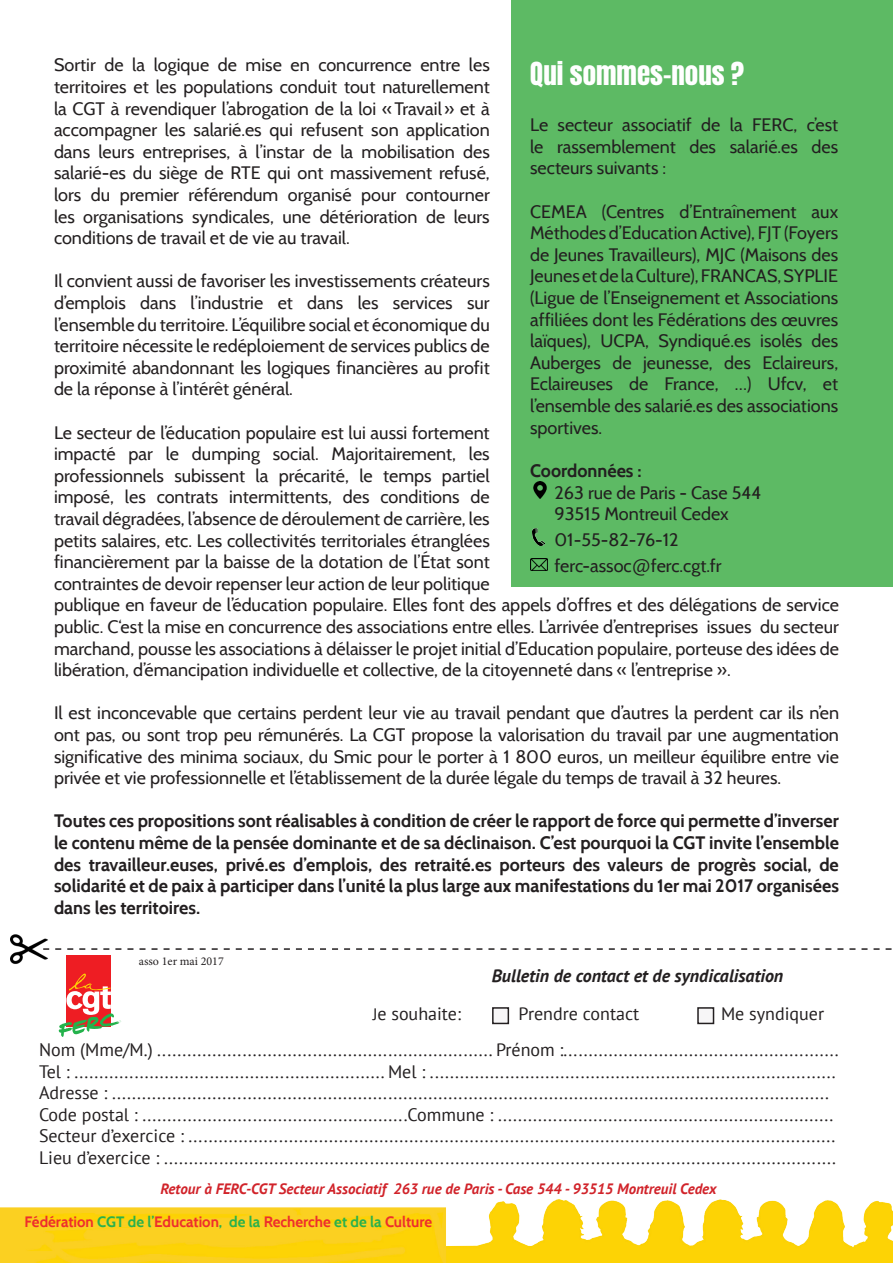
<style>
.page{position:relative;width:893px;height:1263px;background:#fff}
.page>*{position:absolute;margin:0;border:0;box-sizing:border-box;transform-origin:0 0}
.t1{font:27px "Anton";color:#fff}
.t2{font:18px/21.6px "Cabin";color:#231f20;text-align:justify}
.t3{font:18px "PT Sans";color:#231f20}
.t4{font:700 18px/21.6px "Cabin";color:#231f20;text-align:justify}
.t5{font:italic 700 18px "PT Sans";color:#231f20}
.t6{font:italic 700 15px "PT Sans";color:#d1232a}
.t7{font:700 15px "Cabin";color:#ee2e2c}
.t8{font:12px "Minion Pro";color:#231f20}
.s1{font-family:"PT Sans"}
.s2{font-size:16.5px}
.s3{color:#2bb14b}
</style>
<div class="page">
<img style="left:0;top:1199px;width:893px;height:64px">
<div style="left:67px;top:955px;width:44px;height:72px;background:#ee1d23"></div>
<svg style="left:59px;top:973px;width:62px;height:64px"></svg>
<div style="left:493px;top:1008px;width:15px;height:15px;background:#f7f6f7"></div>
<div style="left:492px;top:1007px;width:17px;height:17px;border:2px solid #231f20"></div>
<div style="left:698px;top:1008px;width:15px;height:15px;background:#f7f6f7"></div>
<div style="left:697px;top:1007px;width:17px;height:17px;border:2px solid #231f20"></div>
<img style="left:11px;top:934px;width:37px;height:30px">
<svg style="left:43px;top:948px;width:848px;height:2px"></svg>
<div style="left:511px;top:0;width:382px;height:587px;background:#5dba64"></div>
<img style="left:533px;top:482px;width:14px;height:17px">
<img style="left:532px;top:529px;width:13px;height:17px">
<img style="left:530px;top:558px;width:17px;height:13px">
<p class="t2" style="left:54px;top:54px;width:437px">Sortir de la logique de mise en concurrence entre les territoires et les populations conduit tout naturellement la CGT à revendiquer l’abrogation de la loi «Travail» et à accompagner les salarié.es qui refusent son application dans leurs entreprises, à l’instar de la mobilisation des salarié-es du siège de RTE qui ont massivement refusé, lors du premier référendum organisé pour contourner les organisations syndicales, une détérioration de leurs conditions de travail et de vie au travail.</p>
<p class="t2" style="left:54px;top:270px;width:437px">Il convient aussi de favoriser les investissements créateurs d’emplois dans l’industrie et dans les services sur l’ensemble du territoire. L’équilibre social et économique du territoire nécessite le redéploiement de services publics de proximité abandonnant les logiques financières au profit de la réponse à l’intérêt général.</p>
<p class="t2" style="left:54px;top:421px;width:786px;text-align:left">Le secteur de l’éducation populaire est lui aussi fortement<br>impacté par le dumping social. Majoritairement, les<br>professionnels subissent la précarité, le temps partiel<br>imposé, les contrats intermittents, des conditions de<br>travail dégradées, l’absence de déroulement de carrière, les<br>petits salaires, etc. Les collectivités territoriales étranglées<br>financièrement par la baisse de la dotation de l’État sont<br>contraintes de devoir repenser leur action de leur politique<br>publique en faveur de l’éducation populaire. Elles font des appels d’offres et des délégations de service public. C‘est la mise en concurrence des associations entre elles. L’arrivée d’entreprises issues du secteur marchand, pousse les associations à délaisser le projet initial d’Education populaire, porteuse des idées de libération, d’émancipation individuelle et collective, de la citoyenneté dans « l’entreprise ».</p>
<p class="t2" style="left:54px;top:702px;width:786px">Il est inconcevable que certains perdent leur vie au travail pendant que d’autres la perdent car ils n’en ont pas, ou sont trop peu rémunérés. La CGT propose la valorisation du travail par une augmentation significative des minima sociaux, du Smic pour le porter à 1 800 euros, un meilleur équilibre entre vie privée et vie professionnelle et l’établissement de la durée légale du temps de travail à 32 heures.</p>
<p class="t4" style="left:54px;top:810px;width:786px">Toutes ces propositions sont réalisables à condition de créer le rapport de force qui permette d’inverser le contenu même de la pensée dominante et de sa déclinaison. C’est pourquoi la CGT invite l’ensemble des travailleur.euses, privé.es d’emplois, des retraité.es porteurs des valeurs de progrès social, de solidarité et de paix à participer dans l’unité la plus large aux manifestations du 1er mai 2017 organisées dans les territoires.</p>
<p class="t1" style="left:530px;top:60px;width:216px">QUI SOMMES-NOUS ?</p>
<p class="t2" style="left:530px;top:114px;width:310px">Le secteur associatif de la FERC, c’est le rassemblement des salarié.es des secteurs suivants :</p>
<p class="t2" style="left:530px;top:200px;width:310px">CEMEA (Centres d’Entraînement aux Méthodes d’Education Active), FJT (Foyers de Jeunes Travailleurs), MJC (Maisons des Jeunes et de la Culture), FRANCAS, SYPLIE (Ligue de l’Enseignement et Associations affiliées dont les Fédérations des œuvres laïques), UCPA, Syndiqué.es isolés des Auberges de jeunesse, des Eclaireurs, Eclaireuses de France, …) Ufcv, et l’ensemble des salarié.es des associations sportives.</p>
<p class="t4" style="left:530px;top:460px;width:113px">Coordonnées :</p>
<p class="t2" style="left:554px;top:481px;width:209px">263 rue de Paris - Case 544</p>
<p class="t2" style="left:554px;top:503px;width:176px">93515 Montreuil Cedex</p>
<p class="t2" style="left:554px;top:529px;width:126px">01-55-82-76-12</p>
<p class="t2" style="left:554px;top:555px;width:169px">ferc-assoc<span class="s1">@</span>ferc.cgt.fr</p>
<p class="t8" style="left:139px;top:953px;width:86px">asso 1er mai 2017</p>
<p class="t5" style="left:492px;top:963px;width:293px">Bulletin de contact et de syndicalisation</p>
<p class="t3" style="left:373px;top:1002px;width:90px"><span class="s2">J</span>e souhaite:</p>
<p class="t3" style="left:519px;top:1002px;width:122px">Prendre contact</p>
<p class="t3" style="left:721px;top:1002px;width:105px">Me syndiquer</p>
<p class="t3" style="left:39px;top:1038px;width:801px">Nom (Mme/M.) ................................................................... Prénom :.......................................................</p>
<p class="t3" style="left:39px;top:1060px;width:798px">Tel : .............................................................. Mel : .................................................................................</p>
<p class="t3" style="left:39px;top:1081px;width:792px">Adresse : ...............................................................................................................................................</p>
<p class="t3" style="left:39px;top:1103px;width:796px">Code postal : .....................................................Commune : ...................................................................</p>
<p class="t3" style="left:39px;top:1124px;width:798px">Secteur d’exercice : .................................................................................................................................</p>
<p class="t3" style="left:39px;top:1146px;width:798px">Lieu d’exercice : ......................................................................................................................................</p>
<p class="t6" style="left:160px;top:1178px;width:558px">Retour à FERC-CGT Secteur Associatif 263 rue de Paris - Case 544 - 93515 Montreuil Cedex</p>
<p class="t7" style="left:25px;top:1212px;width:409px">Fédération <span class="s3">CGT de l’</span>Education<span class="s3">, de la</span> Recherche <span class="s3">et de la</span> Culture</p>
</div>
